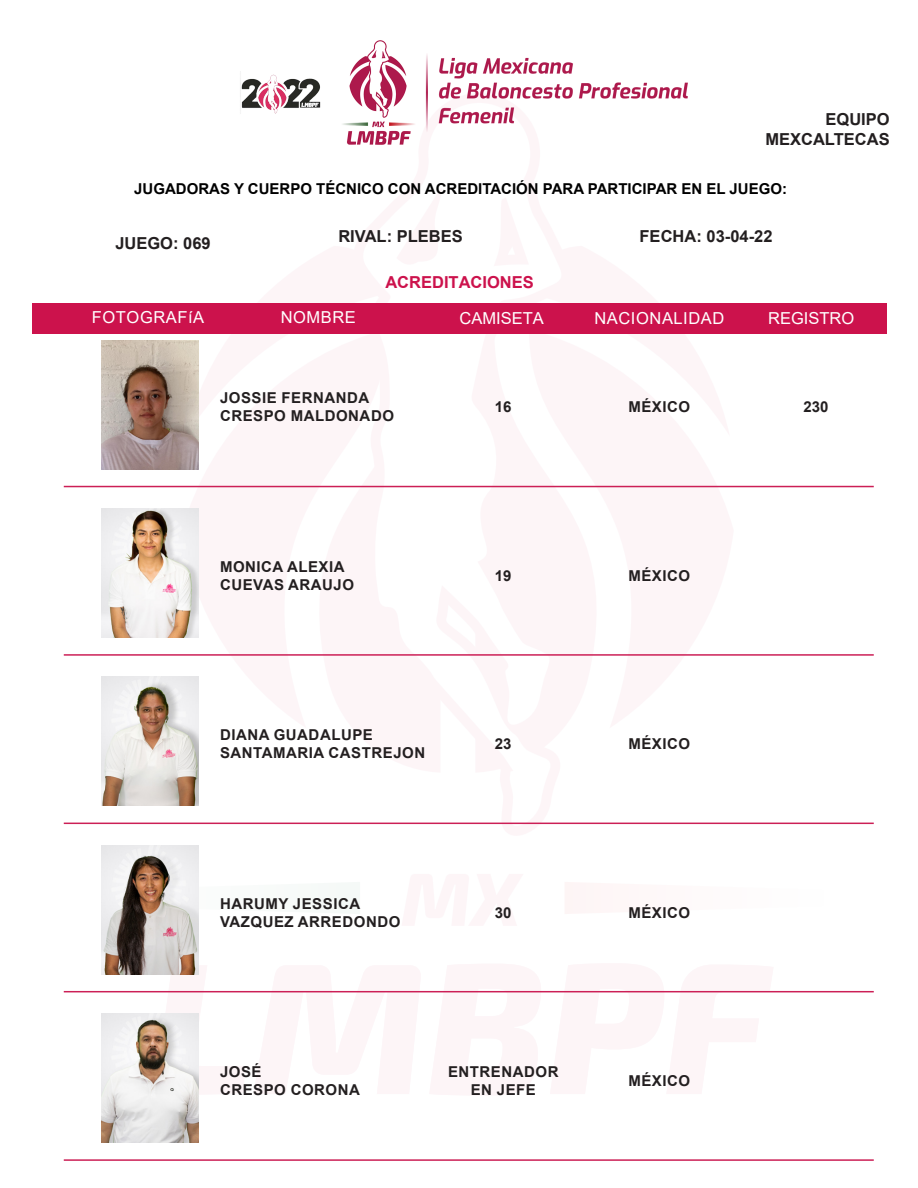
<style>
.page{position:relative;width:918px;height:1188px;background:#fff}
.page>*{position:absolute;margin:0;border:0;box-sizing:border-box;transform-origin:0 0}
.t1{font:700 16.5px/19.8px "Arial";color:#231f20;text-align:right}
.t2{font:16.5px "Arial";letter-spacing:.035em;color:#fff}
.t3{font:16.5px "Arial";color:#fff}
.t4{font:700 16.5px "Arial";color:#cc124c}
.t5{font:700 15px/18px "Arial";letter-spacing:.035em;color:#231f20}
.t6{font:700 15px "Arial";color:#000}
</style>
<div class="page">
<svg style="left:146px;top:953px;width:639px;height:153px"></svg>
<svg style="left:101px;top:871px;width:98px;height:54px"></svg>
<svg style="left:360px;top:485px;width:204px;height:340px"></svg>
<div style="left:33px;top:303px;width:854px;height:31px;background:#cc124c"></div>
<img style="left:240px;top:40px;width:447px;height:105px">
<img style="left:102px;top:340px;width:96px;height:129px">
<hr style="left:64px;top:486px;width:810px;height:1px;background:#cc1f56">
<img style="left:102px;top:509px;width:96px;height:129px">
<hr style="left:64px;top:654px;width:810px;height:2px;background:#cc1f56">
<img style="left:102px;top:677px;width:96px;height:129px">
<hr style="left:64px;top:823px;width:810px;height:1px;background:#cc1f56">
<img style="left:102px;top:845px;width:96px;height:129px">
<hr style="left:64px;top:991px;width:810px;height:1px;background:#cc1f56">
<img style="left:102px;top:1014px;width:96px;height:129px">
<hr style="left:64px;top:1159px;width:810px;height:2px;background:#cc1f56">
<p class="t1" style="left:765px;top:110px;width:126px">EQUIPO<br>MEXCALTECAS</p>
<p class="t6" style="left:134px;top:178px;width:654px">JUGADORAS Y CUERPO TÉCNICO CON ACREDITACIÓN PARA PARTICIPAR EN EL JUEGO:</p>
<p class="t1" style="left:115px;top:233px;width:97px">JUEGO: 069</p>
<p class="t1" style="left:338px;top:227px;width:126px">RIVAL: PLEBES</p>
<p class="t1" style="left:640px;top:227px;width:134px">FECHA: 03-04-22</p>
<p class="t4" style="left:385px;top:271px;width:150px">ACREDITACIONES</p>
<p class="t2" style="left:92px;top:306px;width:114px">FOTOGRAFíA</p>
<p class="t2" style="left:281px;top:306px;width:77px">NOMBRE</p>
<p class="t3" style="left:460px;top:307px;width:86px">CAMISETA</p>
<p class="t3" style="left:768px;top:307px;width:88px">REGISTRO</p>
<p class="t2" style="left:594px;top:307px;width:131px">NACIONALIDAD</p>
<p class="t5" style="left:220px;top:389px;width:151px">JOSSIE FERNANDA</p>
<p class="t5" style="left:220px;top:407px;width:176px">CRESPO MALDONADO</p>
<p class="t5" style="left:211px;top:390px;width:182px">&lt;&lt;NOMBRE COMPLETO (APELLIDOS)&gt;&gt;</p>
<p class="t5" style="left:220px;top:558px;width:126px">MONICA ALEXIA</p>
<p class="t5" style="left:220px;top:576px;width:136px">CUEVAS ARAUJO</p>
<p class="t5" style="left:220px;top:726px;width:154px">DIANA GUADALUPE</p>
<p class="t5" style="left:220px;top:744px;width:207px">SANTAMARIA CASTREJON</p>
<p class="t5" style="left:495px;top:398px;width:18px">16</p>
<p class="t5" style="left:628px;top:398px;width:63px">MÉXICO</p>
<p class="t5" style="left:804px;top:398px;width:27px">230</p>
<p class="t5" style="left:495px;top:567px;width:18px">19</p>
<p class="t5" style="left:628px;top:567px;width:63px">MÉXICO</p>
<p class="t5" style="left:495px;top:735px;width:18px">23</p>
<p class="t5" style="left:628px;top:735px;width:63px">MÉXICO</p>
<p class="t5" style="left:220px;top:894px;width:142px">HARUMY JESSICA</p>
<p class="t5" style="left:220px;top:912px;width:182px">VAZQUEZ ARREDONDO</p>
<p class="t5" style="left:495px;top:903px;width:18px">30</p>
<p class="t5" style="left:628px;top:903px;width:63px">MÉXICO</p>
<p class="t5" style="left:220px;top:1063px;width:43px">JOSÉ</p>
<p class="t5" style="left:220px;top:1081px;width:141px">CRESPO CORONA</p>
<p class="t5" style="left:448px;top:1063px;width:112px;text-align:center">ENTRENADOR<br>EN JEFE</p>
<p class="t5" style="left:628px;top:1072px;width:63px">MÉXICO</p>
</div>
